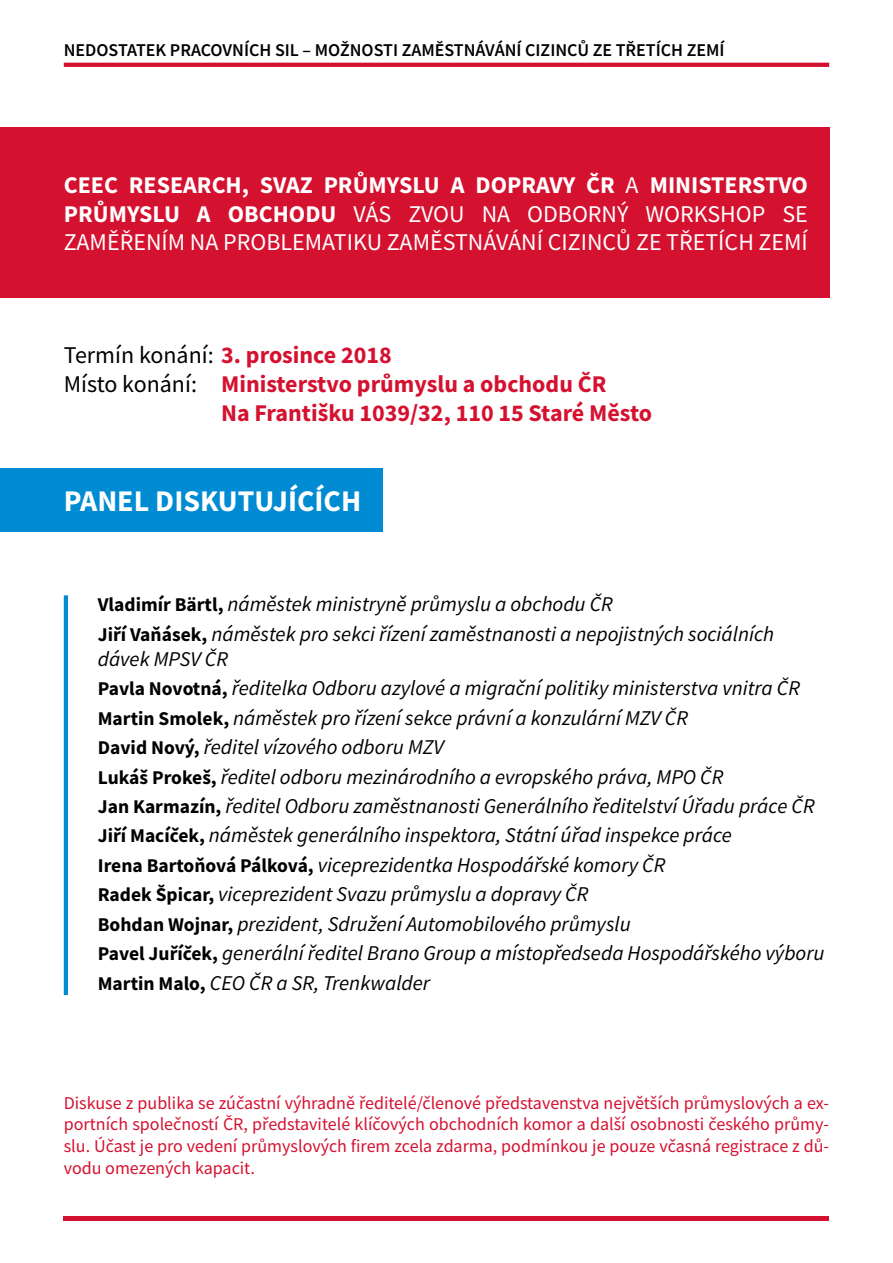
<style>
.page{position:relative;width:893px;height:1263px;background:#fff}
.page>*{position:absolute;margin:0;border:0;box-sizing:border-box;transform-origin:0 0}
.t1{font:700 30px "Source Sans Pro";color:#fff}
.t2{font:24px/28.8px "Source Sans Pro";color:#fff;text-align:justify}
.t3{font:700 24px "Source Sans Pro";color:#d51130}
.t4{font:italic 21px/29.4px "Source Sans Pro";color:#000}
.t5{font:18px/21.6px "Source Sans Pro";color:#d51130;text-align:justify}
.t6{font:600 18px "Source Sans Pro";color:#000}
.s1{font-weight:700}
.s2{font-weight:400;color:#000}
.s3{font-weight:700;font-style:normal;font-size:19.5px}
</style>
<div class="page">
<svg style="left:64px;top:63px;width:765px;height:4px;background:#d51634"></svg>
<div style="left:0;top:468px;width:383px;height:63px;background:#008bd2"></div>
<div style="left:0;top:128px;width:829px;height:170px;background:#d51130"></div>
<hr style="left:64px;top:595px;width:4px;height:400px;background:#008bd2">
<hr style="left:64px;top:1216px;width:765px;height:4px;background:#d51130">
<p class="t6" style="left:64px;top:38px;width:662px">NEDOSTATEK PRACOVNÍCH SIL – MOŽNOSTI ZAMĚSTNÁVÁNÍ CIZINCŮ ZE TŘETÍCH ZEMÍ</p>
<p class="t2" style="left:64px;top:170px;width:746px"><span class="s1">CEEC RESEARCH, SVAZ PRŮMYSLU A DOPRAVY ČR</span> A <span class="s1">MINISTERSTVO PRŮMYSLU A OBCHODU</span> VÁS ZVOU NA ODBORNÝ WORKSHOP SE ZAMĚŘENÍM NA PROBLEMATIKU ZAMĚSTNÁVÁNÍ CIZINCŮ ZE TŘETÍCH ZEMÍ</p>
<p class="t3" style="left:64px;top:339px;width:330px"><span class="s2">Termín konání:</span> 3. prosince 2018</p>
<p class="t3" style="left:64px;top:367px;width:544px"><span class="s2">Místo konání:</span> Ministerstvo průmyslu a obchodu ČR</p>
<p class="t3" style="left:221px;top:396px;width:433px">Na Františku 1039/32, 110 15 Staré Město</p>
<h1 class="t1" style="left:64px;top:481px;width:299px">PANEL DISKUTUJÍCÍCH</h1>
<p class="t4" style="left:98px;top:589px;width:678px"><span class="s3">Vladimír Bärtl,</span> náměstek ministryně průmyslu a obchodu ČR<br><span class="s3">Jiří Vaňásek,</span> náměstek pro sekci řízení zaměstnanosti a nepojistných sociálních</p>
<p class="t4" style="left:98px;top:644px;width:728px">dávek MPSV ČR<br><span class="s3">Pavla Novotná,</span> ředitelka Odboru azylové a migrační politiky ministerstva vnitra ČR <span class="s3">Martin Smolek,</span> náměstek pro řízení sekce právní a konzulární MZV ČR<br><span class="s3">David Nový,</span> ředitel vízového odboru MZV<br><span class="s3">Lukáš Prokeš,</span> ředitel odboru mezinárodního a evropského práva, MPO ČR<br><span class="s3">Jan Karmazín,</span> ředitel Odboru zaměstnanosti Generálního ředitelství Úřadu práce ČR <span class="s3">Jiří Macíček,</span> náměstek generálního inspektora, Státní úřad inspekce práce<br><span class="s3">Irena Bartoňová Pálková,</span> viceprezidentka Hospodářské komory ČR<br><span class="s3">Radek Špicar,</span> viceprezident Svazu průmyslu a dopravy ČR<br><span class="s3">Bohdan Wojnar,</span> prezident, Sdružení Automobilového průmyslu<br><span class="s3">Pavel Juříček,</span> generální ředitel Brano Group a místopředseda Hospodářského výboru <span class="s3">Martin Malo,</span> CEO ČR a SR, Trenkwalder</p>
<p class="t5" style="left:64px;top:1092px;width:767px">Diskuse z publika se zúčastní výhradně ředitelé/členové představenstva největších průmyslových a ex&shy;portních společností ČR, představitelé klíčových obchodních komor a další osobnosti českého průmy&shy;slu. Účast je pro vedení průmyslových firem zcela zdarma, podmínkou je pouze včasná registrace z dů&shy;vodu omezených kapacit.</p>
</div>
